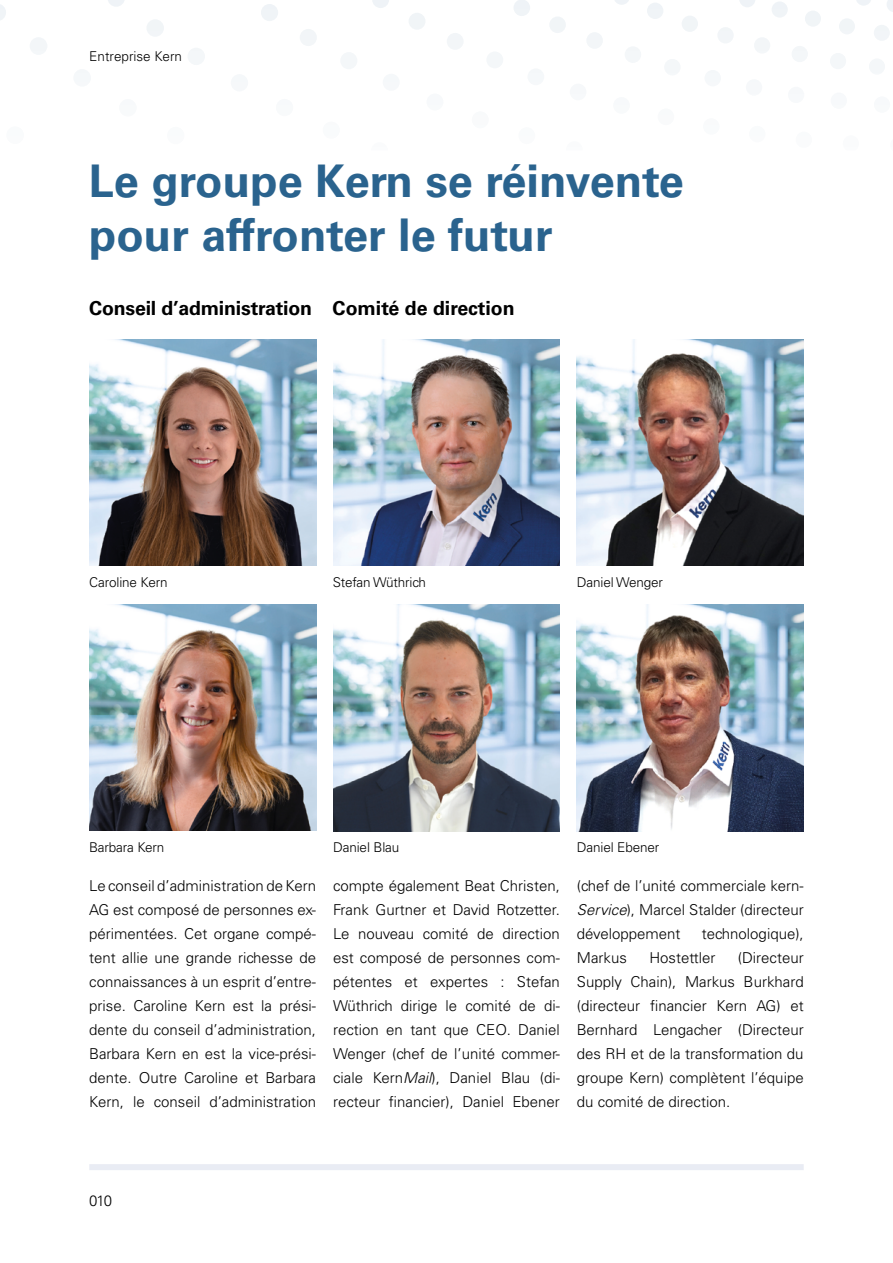
<style>
.page{position:relative;width:893px;height:1263px;background:#fff}
.page>*{position:absolute;margin:0;border:0;box-sizing:border-box;transform-origin:0 0}
.t1{font:700 45px/54px "Univers LT Std";color:#2a638e}
.t2{font:700 19.5px "Univers LT Std";letter-spacing:-.01em;color:#000}
.t3{font:300 15px/24px "Univers LT Std";color:#000;text-align:justify}
.t4{font:300 13.5px "Univers LT Std";letter-spacing:-.01em;color:#000}
.s1{font-style:italic}
</style>
<div class="page">
<svg style="left:887px;top:0;width:6px;height:12px"></svg>
<svg style="left:856px;top:0;width:15px;height:6px"></svg>
<div style="left:874px;top:25px;width:16px;height:16px;background:#f2f5f8;border-radius:50%"></div>
<div style="left:839px;top:18px;width:16px;height:16px;background:#f1f5f7;border-radius:50%"></div>
<div style="left:805px;top:11px;width:16px;height:16px;background:#f0f4f7;border-radius:50%"></div>
<div style="left:772px;top:1px;width:16px;height:17px;background:#f0f4f7;border-radius:50%"></div>
<div style="left:869px;top:58px;width:16px;height:17px;background:#f4f7f9;border-radius:50%"></div>
<svg style="left:739px;top:0;width:16px;height:7px"></svg>
<div style="left:830px;top:53px;width:16px;height:16px;background:#f4f7f9;border-radius:50%"></div>
<div style="left:792px;top:46px;width:16px;height:16px;background:#f4f7f9;border-radius:50%"></div>
<div style="left:874px;top:96px;width:16px;height:17px;background:#f7f9fb;border-radius:50%"></div>
<div style="left:754px;top:37px;width:16px;height:17px;background:#f3f6f8;border-radius:50%"></div>
<div style="left:831px;top:92px;width:16px;height:17px;background:#f7f9fb;border-radius:50%"></div>
<div style="left:717px;top:27px;width:17px;height:16px;background:#f2f5f8;border-radius:50%"></div>
<div style="left:682px;top:16px;width:16px;height:16px;background:#f1f5f7;border-radius:50%"></div>
<div style="left:788px;top:87px;width:16px;height:16px;background:#f7f9fb;border-radius:50%"></div>
<div style="left:647px;top:3px;width:16px;height:16px;background:#f0f4f7;border-radius:50%"></div>
<div style="left:746px;top:79px;width:16px;height:17px;background:#f6f8fa;border-radius:50%"></div>
<svg style="left:615px;top:0;width:14px;height:5px"></svg>
<div style="left:704px;top:70px;width:17px;height:16px;background:#f5f8fa;border-radius:50%"></div>
<div style="left:796px;top:132px;width:16px;height:16px;background:#fafbfc;border-radius:50%"></div>
<div style="left:664px;top:59px;width:17px;height:16px;background:#f4f7f9;border-radius:50%"></div>
<div style="left:749px;top:126px;width:17px;height:16px;background:#f9fbfc;border-radius:50%"></div>
<div style="left:625px;top:46px;width:16px;height:17px;background:#f4f7f9;border-radius:50%"></div>
<div style="left:703px;top:118px;width:17px;height:17px;background:#f9fbfc;border-radius:50%"></div>
<div style="left:586px;top:32px;width:17px;height:17px;background:#f3f6f8;border-radius:50%"></div>
<div style="left:658px;top:108px;width:16px;height:17px;background:#f9fafb;border-radius:50%"></div>
<div style="left:549px;top:16px;width:17px;height:17px;background:#f1f5f7;border-radius:50%"></div>
<div style="left:513px;top:0;width:17px;height:16px;background:#eff3f7;border-radius:50%"></div>
<div style="left:613px;top:97px;width:17px;height:17px;background:#f8fafb;border-radius:50%"></div>
<div style="left:570px;top:84px;width:16px;height:16px;background:#f6f8fa;border-radius:50%"></div>
<div style="left:527px;top:68px;width:17px;height:17px;background:#f5f8fa;border-radius:50%"></div>
<div style="left:486px;top:51px;width:17px;height:17px;background:#f4f7f9;border-radius:50%"></div>
<div style="left:447px;top:33px;width:17px;height:17px;background:#f3f6f8;border-radius:50%"></div>
<div style="left:518px;top:127px;width:17px;height:17px;background:#fafbfc;border-radius:50%"></div>
<div style="left:409px;top:13px;width:16px;height:17px;background:#f1f5f7;border-radius:50%"></div>
<div style="left:472px;top:111px;width:17px;height:17px;background:#f9fafb;border-radius:50%"></div>
<svg style="left:372px;top:0;width:17px;height:8px"></svg>
<div style="left:426px;top:93px;width:17px;height:18px;background:#f7f9fb;border-radius:50%"></div>
<div style="left:383px;top:74px;width:17px;height:17px;background:#f6f8fa;border-radius:50%"></div>
<div style="left:340px;top:52px;width:17px;height:17px;background:#f4f7f9;border-radius:50%"></div>
<div style="left:300px;top:29px;width:17px;height:17px;background:#f2f5f8;border-radius:50%"></div>
<div style="left:261px;top:4px;width:17px;height:17px;background:#f0f4f7;border-radius:50%"></div>
<div style="left:323px;top:122px;width:17px;height:17px;background:#f9fbfc;border-radius:50%"></div>
<div style="left:276px;top:99px;width:17px;height:17px;background:#f8fafb;border-radius:50%"></div>
<div style="left:231px;top:74px;width:17px;height:18px;background:#f6f8fa;border-radius:50%"></div>
<div style="left:188px;top:48px;width:17px;height:17px;background:#f4f7f9;border-radius:50%"></div>
<div style="left:146px;top:19px;width:18px;height:18px;background:#f1f5f7;border-radius:50%"></div>
<div style="left:167px;top:127px;width:18px;height:17px;background:#f9fbfc;border-radius:50%"></div>
<svg style="left:108px;top:0;width:16px;height:7px"></svg>
<div style="left:119px;top:99px;width:18px;height:18px;background:#f8fafb;border-radius:50%"></div>
<div style="left:73px;top:69px;width:18px;height:18px;background:#f5f8fa;border-radius:50%"></div>
<div style="left:30px;top:37px;width:17px;height:18px;background:#f3f6f8;border-radius:50%"></div>
<svg style="left:0;top:4px;width:6px;height:16px"></svg>
<div style="left:6px;top:126px;width:18px;height:18px;background:#f9fbfc;border-radius:50%"></div>
<div style="left:89px;top:1164px;width:715px;height:6px;background:#e9ecf4"></div>
<img style="left:89px;top:339px;width:227px;height:227px">
<img style="left:90px;top:605px;width:226px;height:226px">
<img style="left:333px;top:339px;width:227px;height:227px">
<img style="left:577px;top:339px;width:227px;height:227px">
<img style="left:333px;top:605px;width:227px;height:226px">
<img style="left:577px;top:605px;width:227px;height:226px">
<p class="t4" style="left:89px;top:48px;width:94px">Entreprise Kern</p>
<h1 class="t1" style="left:89px;top:154px;width:597px">Le groupe Kern se réinvente pour affronter le futur</h1>
<h2 class="t2" style="left:89px;top:297px;width:427px">Conseil d’administration Comité de direction</h2>
<p class="t4" style="left:89px;top:574px;width:80px">Caroline Kern</p>
<p class="t4" style="left:89px;top:839px;width:77px">Barbara Kern</p>
<p class="t4" style="left:333px;top:574px;width:95px">Stefan Wüthrich</p>
<p class="t4" style="left:577px;top:574px;width:88px">Daniel Wenger</p>
<p class="t4" style="left:333px;top:839px;width:68px">Daniel Blau</p>
<p class="t4" style="left:577px;top:839px;width:84px">Daniel Ebener</p>
<p class="t3" style="left:89px;top:874px;width:228px">Le conseil d’administration de Kern AG est composé de personnes ex&shy;périmentées. Cet organe compé&shy;tent allie une grande richesse de connaissances à un esprit d’entre&shy;prise. Caroline Kern est la prési&shy;dente du conseil d’administration, Barbara Kern en est la vice-prési&shy;dente. Outre Caroline et Barbara Kern, le conseil d’administration</p>
<p class="t3" style="left:333px;top:874px;width:228px">compte également Beat Christen, Frank Gurtner et David Rotzetter.<br>Le nouveau comité de direction est composé de personnes com&shy;pétentes et expertes : Stefan Wüthrich dirige le comité de di&shy;rection en tant que CEO. Daniel Wenger (chef de l’unité commer&shy;ciale Kern<span class="s1">Mail</span>), Daniel Blau (di&shy;recteur financier), Daniel Ebener</p>
<p class="t3" style="left:577px;top:874px;width:228px">(chef de l’unité commerciale kern-<span class="s1">Service</span>), Marcel Stalder (directeur développement</p>
<p class="t3" style="left:702px;top:922px;width:103px">technologique),</p>
<p class="t3" style="left:577px;top:946px;width:228px;text-indent:161px">(Directeur Supply Chain), Markus Burkhard (directeur financier Kern AG) et Bernhard Lengacher (Directeur des RH et de la transformation du groupe Kern) complètent l’équipe du comité de direction.</p>
<p class="t3" style="left:577px;top:946px;width:51px">Markus</p>
<p class="t3" style="left:649px;top:946px;width:67px">Hostettler</p>
<p class="t3" style="left:89px;top:1189px;width:24px">010</p>
</div>
